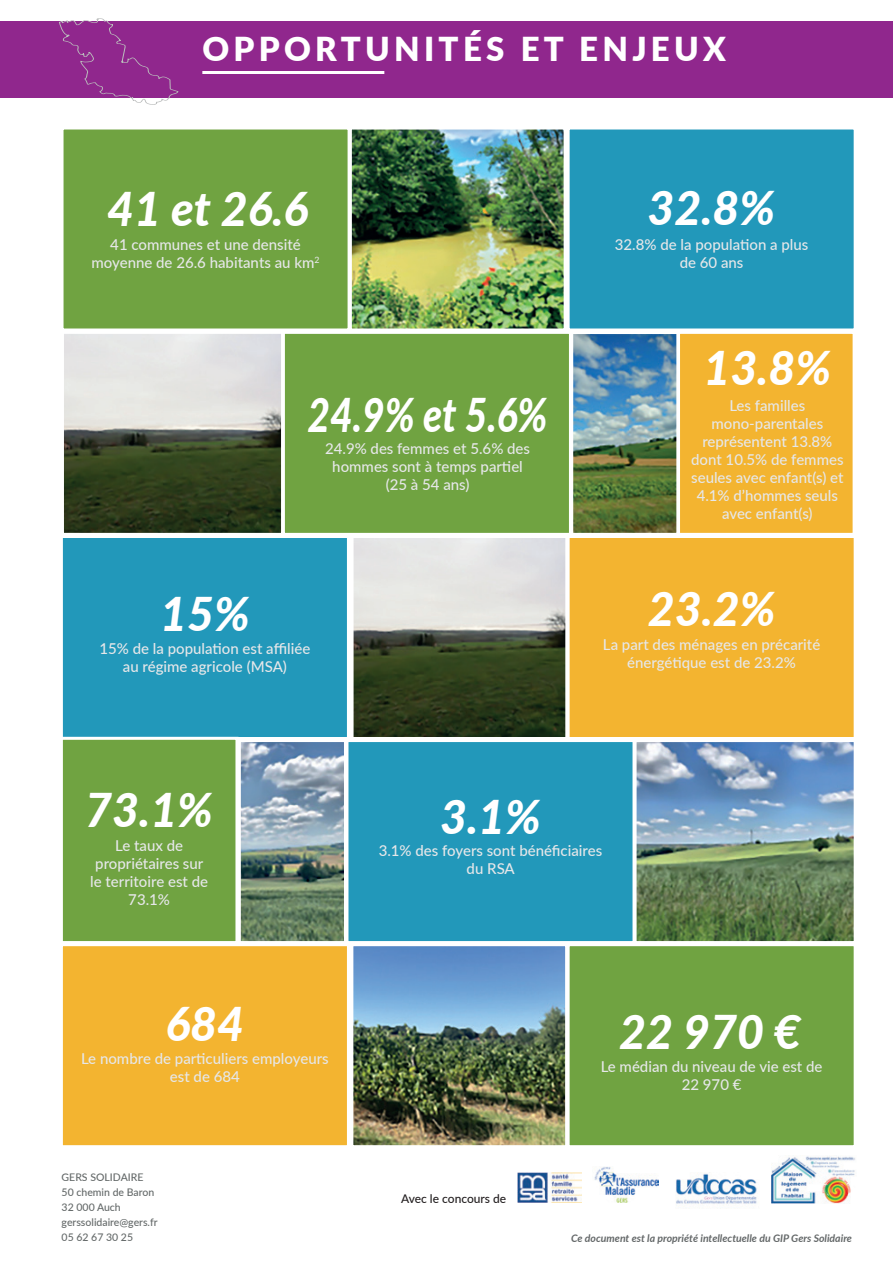
<style>
.page{position:relative;width:893px;height:1263px;background:#fff}
.page>*{position:absolute;margin:0;border:0;box-sizing:border-box;transform-origin:0 0}
.t1{font:italic 800 46.5px "Lato";color:#fff}
.t2{font:italic 800 46.5px "Lato";color:#fff;scale:.84 1}
.t3{font:900 33px "Lato";letter-spacing:.13em;color:#fff}
.t4{font:500 15px/18px "Lato";color:#e6e7e9;text-align:center}
.t5{font:500 12px "Lato";color:#231f20}
.t6{font:500 10.5px/15px "Lato";color:#646969}
.t7{font:italic 700 10.5px "Lato";color:#636768}
</style>
<div class="page">
<div style="left:0;top:21px;width:893px;height:76px;background:#90278d"></div>
<hr style="left:202px;top:71px;width:182px;height:3px;background:#fff">
<div style="left:61px;top:126px;width:290px;height:205px;background:#70a341;border:3px solid #fff"></div>
<div style="left:60px;top:535px;width:290px;height:205px;background:#2298ba;border:3px solid #fff"></div>
<div style="left:60px;top:943px;width:290px;height:205px;background:#f3b430;border:3px solid #fff"></div>
<div style="left:567px;top:126px;width:290px;height:205px;background:#2298ba;border:3px solid #fff"></div>
<div style="left:282px;top:331px;width:290px;height:205px;background:#70a341;border:3px solid #fff"></div>
<div style="left:345px;top:739px;width:290px;height:205px;background:#2298ba;border:3px solid #fff"></div>
<div style="left:567px;top:535px;width:290px;height:205px;background:#f3b430;border:3px solid #fff"></div>
<div style="left:567px;top:943px;width:290px;height:205px;background:#70a341;border:3px solid #fff"></div>
<img style="left:353px;top:130px;width:210px;height:197px">
<div style="left:349px;top:126px;width:218px;height:205px;border:3px solid #fff"></div>
<img style="left:65px;top:335px;width:215px;height:197px">
<div style="left:61px;top:331px;width:223px;height:205px;border:3px solid #fff"></div>
<img style="left:638px;top:743px;width:215px;height:197px">
<div style="left:634px;top:739px;width:223px;height:205px;border:3px solid #fff"></div>
<img style="left:355px;top:539px;width:209px;height:197px">
<div style="left:351px;top:535px;width:217px;height:205px;border:3px solid #fff"></div>
<img style="left:354px;top:947px;width:210px;height:197px">
<div style="left:350px;top:943px;width:218px;height:205px;border:3px solid #fff"></div>
<img style="left:574px;top:335px;width:101px;height:197px">
<div style="left:570px;top:331px;width:109px;height:205px;border:3px solid #fff"></div>
<img style="left:242px;top:743px;width:101px;height:197px">
<div style="left:238px;top:739px;width:109px;height:205px;border:3px solid #fff"></div>
<div style="left:677px;top:331px;width:179px;height:205px;background:#f3b430;border:3px solid #fff"></div>
<div style="left:60px;top:737px;width:178px;height:207px;background:#70a341;border:3px solid #fff"></div>
<svg style="left:59px;top:18px;width:120px;height:87px"></svg>
<img style="left:517px;top:1173px;width:64px;height:29px">
<img style="left:594px;top:1167px;width:65px;height:35px">
<img style="left:676px;top:1172px;width:81px;height:33px">
<img style="left:772px;top:1155px;width:83px;height:48px">
<h2 class="t3" style="left:202px;top:25px;width:525px">OPPORTUNITÉS ET ENJEUX</h2>
<h1 class="t1" style="left:107px;top:175px;width:203px">41 et 26.6</h1>
<h1 class="t1" style="left:647px;top:173px;width:129px">32.8%</h1>
<p class="t4" style="left:92px;top:235px;width:230px">41 communes et une densité moyenne de 26.6 habitants au km<sup>2</sup></p>
<p class="t4" style="left:615px;top:235px;width:195px">32.8% de la population a plus de 60 ans</p>
<h1 class="t1" style="left:703px;top:334px;width:129px">13.8%</h1>
<h1 class="t2" style="left:307px;top:381px;width:287px">24.9% et 5.6%</h1>
<p class="t4" style="left:325px;top:439px;width:207px">24.9% des femmes et 5.6% des hommes sont à temps partiel (25 à 54 ans)</p>
<p class="t4" style="left:691px;top:396px;width:154px">Les familles mono-parentales représentent 13.8% dont 10.5% de femmes seules avec enfant(s) et<br>4.1% d’hommes seuls avec enfant(s)</p>
<h1 class="t1" style="left:160px;top:580px;width:91px">15%</h1>
<h1 class="t1" style="left:648px;top:575px;width:129px">23.2%</h1>
<p class="t4" style="left:100px;top:639px;width:212px">15% de la population est affiliée au régime agricole (MSA)</p>
<p class="t4" style="left:603px;top:634px;width:219px">La part des ménages en précarité énergétique est de 23.2%</p>
<h1 class="t1" style="left:85px;top:776px;width:129px">73.1%</h1>
<p class="t4" style="left:90px;top:835px;width:119px">Le taux de propriétaires sur le territoire est de<br>73.1%</p>
<h1 class="t1" style="left:440px;top:782px;width:102px">3.1%</h1>
<p class="t4" style="left:379px;top:841px;width:225px">3.1% des foyers sont bénéficiaires du RSA</p>
<h1 class="t1" style="left:166px;top:990px;width:80px">684</h1>
<h1 class="t1" style="left:619px;top:998px;width:183px">22 970 €</h1>
<p class="t4" style="left:81px;top:1049px;width:249px">Le nombre de particuliers employeurs est de 684</p>
<p class="t6" style="left:62px;top:1169px;width:98px">GERS SOLIDAIRE<br>50 chemin de Baron<br>32 000 Auch gerssolidaire@gers.fr<br>05 62 67 30 25</p>
<p class="t5" style="left:401px;top:1189px;width:107px">Avec le concours de</p>
<p class="t4" style="left:601px;top:1057px;width:223px">Le médian du niveau de vie est de<br>22 970 €</p>
<p class="t7" style="left:571px;top:1230px;width:282px">Ce document est la propriété intellectuelle du GIP Gers Solidaire</p>
</div>
